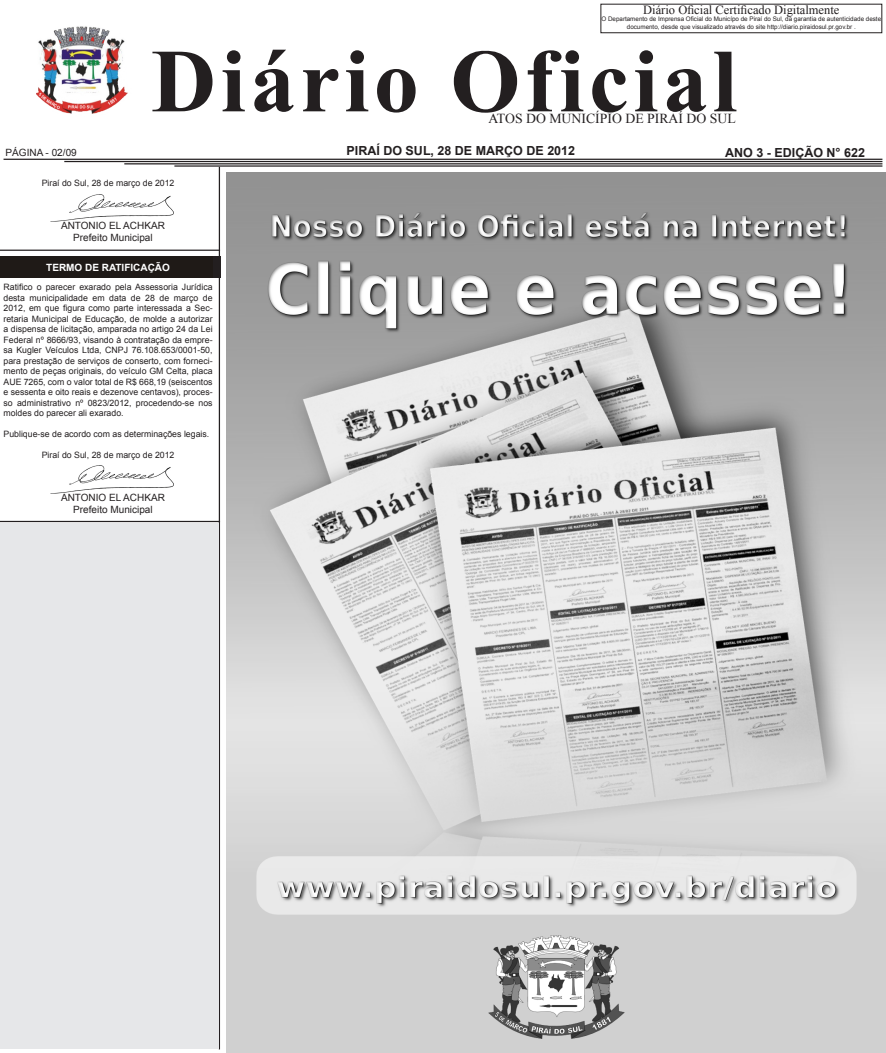
<style>
.page{position:relative;width:886px;height:1053px;background:#fff}
.page>*{position:absolute;margin:0;border:0;box-sizing:border-box;transform-origin:0 0}
.t1{font:700 90px "Times New Roman";letter-spacing:.05em;color:#231f20}
.t2{font:13.75px "Times New Roman";color:#231f20}
.t3{font:700 12.5px "Arial";color:#231f20}
.t4{font:12.5px "Times New Roman";color:#231f20}
.t5{font:10px "Arial";color:#231f20}
.t6{font:700 10px "Arial";color:#fff}
.t7{font:8.75px/10.5px "Arial";color:#231f20;text-align:justify}
.t8{font:6.25px/7.5px "Arial";color:#231f20;text-align:center}
</style>
<div class="page">
<div style="left:600px;top:4px;width:282px;height:29px;border:1px solid #231f20"></div>
<img style="left:36px;top:26px;width:92px;height:88px">
<hr style="left:4px;top:159px;width:878px;height:1px;background:#231f20">
<hr style="left:64px;top:161px;width:818px;height:1px;background:#231f20">
<hr style="left:124px;top:163px;width:758px;height:1px;background:#231f20">
<hr style="left:174px;top:165px;width:708px;height:2px;background:#231f20">
<hr style="left:219px;top:167px;width:1px;height:882px;background:#231f20">
<img style="left:50px;top:194px;width:123px;height:28px">
<hr style="left:0;top:249px;width:220px;height:2px;background:#231f20">
<div style="left:0;top:256px;width:220px;height:22px;background:#1f1a17"></div>
<img style="left:56px;top:465px;width:117px;height:28px">
<hr style="left:0;top:521px;width:220px;height:1px;background:#231f20">
<div style="left:1px;top:523px;width:218px;height:525px;background:#e6e7e9"></div>
<img style="left:226px;top:172px;width:660px;height:880px">
<p class="t4" style="left:643px;top:1px;width:198px">Diário Oficial Certificado Digitalmente</p>
<p class="t8" style="left:601px;top:16px;width:281px">O Departamento de Imprensa Oficial do Municípo de Piraí do Sul, da garantia de autenticidade deste documento, desde que visualizado através do site http://diario.piraidosul.pr.gov.br .</p>
<p class="t1" style="left:151px;top:19px;width:587px">Diário Oficial</p>
<p class="t2" style="left:488px;top:109px;width:249px">ATOS DO MUNICÍPIO DE PIRAÍ DO SUL</p>
<p class="t5" style="left:6px;top:146px;width:73px">PÁGINA - 02/09</p>
<p class="t3" style="left:347px;top:142px;width:230px">PIRAÍ DO SUL, 28 DE MARÇO DE 2012</p>
<p class="t3" style="left:725px;top:144px;width:141px">ANO 3 - EDIÇÃO N° 622</p>
<p class="t7" style="left:42px;top:178px;width:134px">Piraí do Sul, 28 de março de 2012</p>
<p class="t5" style="left:61px;top:219px;width:105px">ANTONIO EL ACHKAR</p>
<p class="t5" style="left:73px;top:231px;width:81px">Prefeito Municipal</p>
<p class="t6" style="left:46px;top:260px;width:125px">TERMO DE RATIFICAÇÃO</p>
<p class="t7" style="left:4px;top:282px;width:211px">Ratifico o parecer exarado pela Assessoria Jurídica desta municipalidade em data de 28 de março de 2012, em que figura como parte interessada a Sec&shy;retaria Municipal de Educação, de molde a autorizar a dispensa de licitação, amparada no artigo 24 da Lei Federal nº 8666/93, visando à contratação da empre&shy;sa Kugler Veículos Ltda, CNPJ 76.108.653/0001-50, para prestação de serviços de conserto, com forneci&shy;mento de peças originais, do veículo GM Celta, placa AUE 7265, com o valor total de R$ 668,19 (seiscentos e sessenta e oito reais e dezenove centavos), proces&shy;so administrativo nº 0823/2012, procedendo-se nos moldes do parecer ali exarado.</p>
<p class="t7" style="left:4px;top:429px;width:207px">Publique-se de acordo com as determinações legais.</p>
<p class="t7" style="left:42px;top:450px;width:134px">Piraí do Sul, 28 de março de 2012</p>
<p class="t5" style="left:61px;top:490px;width:105px">ANTONIO EL ACHKAR</p>
<p class="t5" style="left:73px;top:502px;width:81px">Prefeito Municipal</p>
</div>
